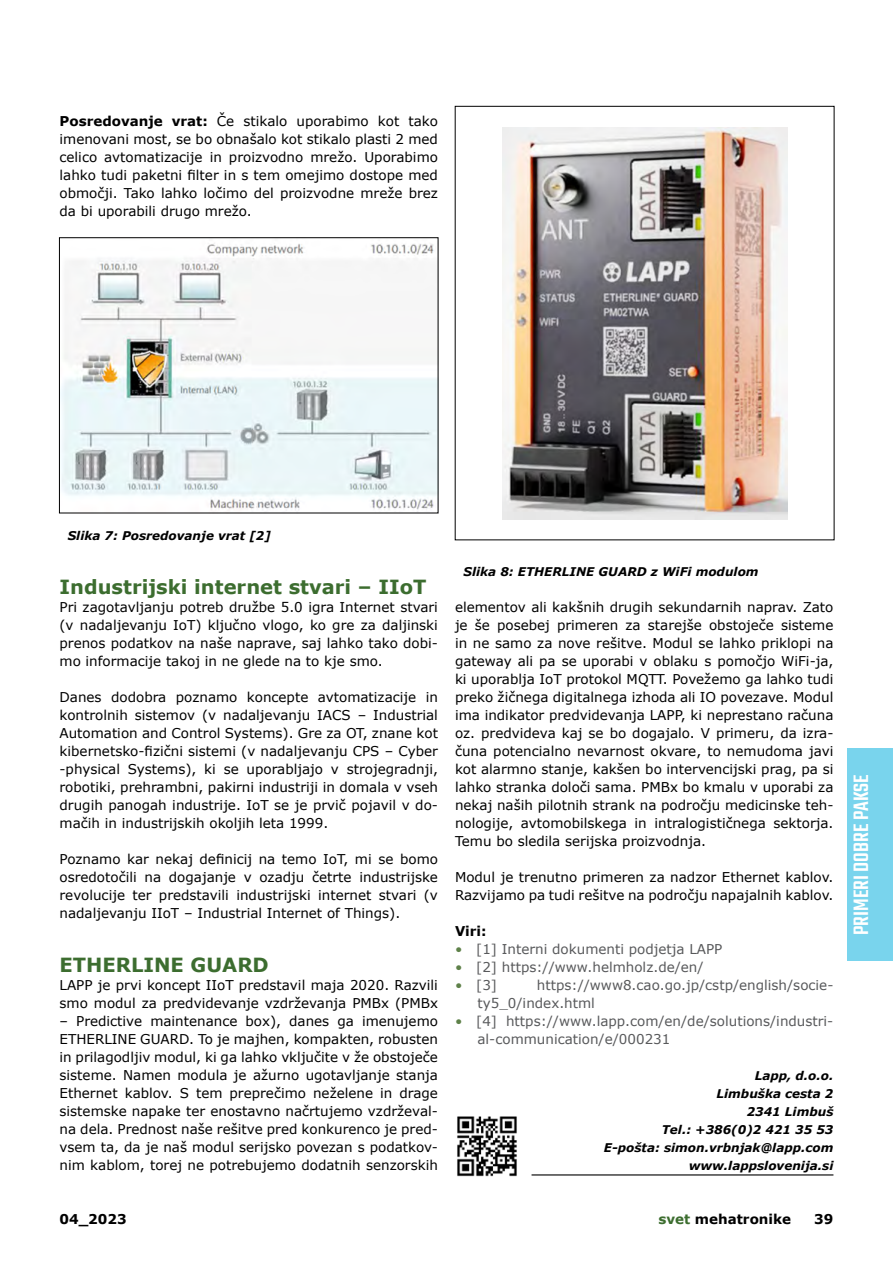
<style>
.page{position:relative;width:893px;height:1263px;background:#fff}
.page>*{position:absolute;margin:0;border:0;box-sizing:border-box;transform-origin:0 0}
.t1{font:500 22.5px "Teko";color:#fff}
.t2{font:700 19.5px "Verdana";color:#3c6d2f}
.t3{font:13.5px/18px "Verdana";color:#000;text-align:justify}
.t4{font:13.5px/18px "Verdana";color:#58595b}
.t5{font:700 13.5px "Verdana";color:#000}
.t6{font:italic 700 12px/18px "Verdana";color:#000;text-align:right}
.s1{font-weight:700}
.s2{color:#5e8149}
.s3{color:#3c6d2f}
</style>
<div class="page">
<div style="left:848px;top:748px;width:45px;height:213px;background:#79d4ed"></div>
<hr style="left:531px;top:1174px;width:302px;height:1px;background:#000">
<img style="left:61px;top:243px;width:375px;height:267px">
<div style="left:59px;top:237px;width:379px;height:276px;border:1px solid #000"></div>
<img style="left:502px;top:127px;width:285px;height:392px">
<img style="left:457px;top:1116px;width:60px;height:61px">
<p class="t3" style="left:60px;top:112px;width:380px"><span class="s1">Posredovanje vrat:</span> Če stikalo uporabimo kot tako imenovani most, se bo obnašalo kot stikalo plasti 2 med celico avtomatizacije in proizvodno mrežo. Uporabimo lahko tudi paketni filter in s tem omejimo dostope med območji. Tako lahko ločimo del proizvodne mreže brez da bi uporabili drugo mrežo.</p>
<p class="t6" style="left:68px;top:526px;width:205px">Slika 7: Posredovanje vrat [2]</p>
<h2 class="t2" style="left:60px;top:573px;width:368px">Industrijski internet stvari – IIoT</h2>
<p class="t3" style="left:60px;top:598px;width:380px">Pri zagotavljanju potreb družbe 5.0 igra Internet stvari (v nadaljevanju IoT) ključno vlogo, ko gre za daljinski prenos podatkov na naše naprave, saj lahko tako dobi&shy;mo informacije takoj in ne glede na to kje smo.</p>
<p class="t3" style="left:60px;top:688px;width:380px">Danes dodobra poznamo koncepte avtomatizacije in kontrolnih sistemov (v nadaljevanju IACS – Industrial Automation and Control Systems). Gre za OT, znane kot kibernetsko-fizični sistemi (v nadaljevanju CPS – Cyber -physical Systems), ki se uporabljajo v strojegradnji, robotiki, prehrambni, pakirni industriji in domala v vseh drugih panogah industrije. IoT se je prvič pojavil v do&shy;mačih in industrijskih okoljih leta 1999.</p>
<p class="t3" style="left:60px;top:850px;width:380px">Poznamo kar nekaj definicij na temo IoT, mi se bomo osredotočili na dogajanje v ozadju četrte industrijske revolucije ter predstavili industrijski internet stvari (v nadaljevanju IIoT – Industrial Internet of Things).</p>
<h2 class="t2" style="left:60px;top:951px;width:211px">ETHERLINE GUARD</h2>
<p class="t3" style="left:60px;top:976px;width:380px">LAPP je prvi koncept IIoT predstavil maja 2020. Razvili smo modul za predvidevanje vzdrževanja PMBx (PMBx</p>
<p class="t3" style="left:60px;top:1012px;width:380px">– Predictive maintenance box), danes ga imenujemo ETHERLINE GUARD. To je majhen, kompakten, robusten in prilagodljiv modul, ki ga lahko vključite v že obstoječe sisteme. Namen modula je ažurno ugotavljanje stanja Ethernet kablov. S tem preprečimo neželene in drage sistemske napake ter enostavno načrtujemo vzdrževal&shy;na dela. Prednost naše rešitve pred konkurenco je pred&shy;vsem ta, da je naš modul serijsko povezan s podatkov&shy;nim kablom, torej ne potrebujemo dodatnih senzorskih</p>
<p class="t6" style="left:463px;top:562px;width:297px">Slika 8: ETHERLINE GUARD z WiFi modulom</p>
<p class="t3" style="left:455px;top:598px;width:380px">elementov ali kakšnih drugih sekundarnih naprav. Zato je še posebej primeren za starejše obstoječe sisteme in ne samo za nove rešitve. Modul se lahko priklopi na gateway ali pa se uporabi v oblaku s pomočjo WiFi-ja, ki uporablja IoT protokol MQTT. Povežemo ga lahko tudi preko žičnega digitalnega izhoda ali IO povezave. Modul ima indikator predvidevanja LAPP, ki neprestano računa oz. predvideva kaj se bo dogajalo. V primeru, da izra&shy;čuna potencialno nevarnost okvare, to nemudoma javi kot alarmno stanje, kakšen bo intervencijski prag, pa si lahko stranka določi sama. PMBx bo kmalu v uporabi za nekaj naših pilotnih strank na področju medicinske teh&shy;nologije, avtomobilskega in intralogističnega sektorja.<br>Temu bo sledila serijska proizvodnja.</p>
<p class="t3" style="left:455px;top:868px;width:380px">Modul je trenutno primeren za nadzor Ethernet kablov.<br>Razvijamo pa tudi rešitve na področju napajalnih kablov.</p>
<p class="t5" style="left:455px;top:921px;width:33px">Viri:</p>
<p class="t4" style="left:455px;top:940px;width:269px"><span class="s2">•</span> [1] Interni dokumenti podjetja LAPP</p>
<p class="t4" style="left:455px;top:958px;width:250px"><span class="s2">•</span> [2] https://www.helmholz.de/en/</p>
<p class="t4" style="left:455px;top:976px;width:44px"><span class="s2">•</span> [3]</p>
<p class="t4" style="left:477px;top:976px;width:357px;text-indent:59px">https://www8.cao.go.jp/cstp/english/socie&shy;ty5_0/index.html</p>
<p class="t4" style="left:477px;top:1012px;width:357px;text-indent:-23px"><span class="s2">•</span> [4] https://www.lapp.com/en/de/solutions/industri&shy;al-communication/e/000231</p>
<p class="t6" style="left:604px;top:1066px;width:231px">Lapp, d.o.o.<br>Limbuška cesta 2<br>2341 Limbuš<br>Tel.: +386(0)2 421 35 53<br>E-pošta: simon.vrbnjak@lapp.com www.lappslovenija.si</p>
<p class="t5" style="left:60px;top:1210px;width:69px">04_2023</p>
<p class="t5" style="left:658px;top:1210px;width:134px"><span class="s3">svet</span> mehatronike</p>
<p class="t5" style="left:814px;top:1210px;width:21px">39</p>
<h1 class="t1" style="left:848px;top:935px;width:162px;rotate:-90deg">Primeri dobre pakse</h1>
</div>
